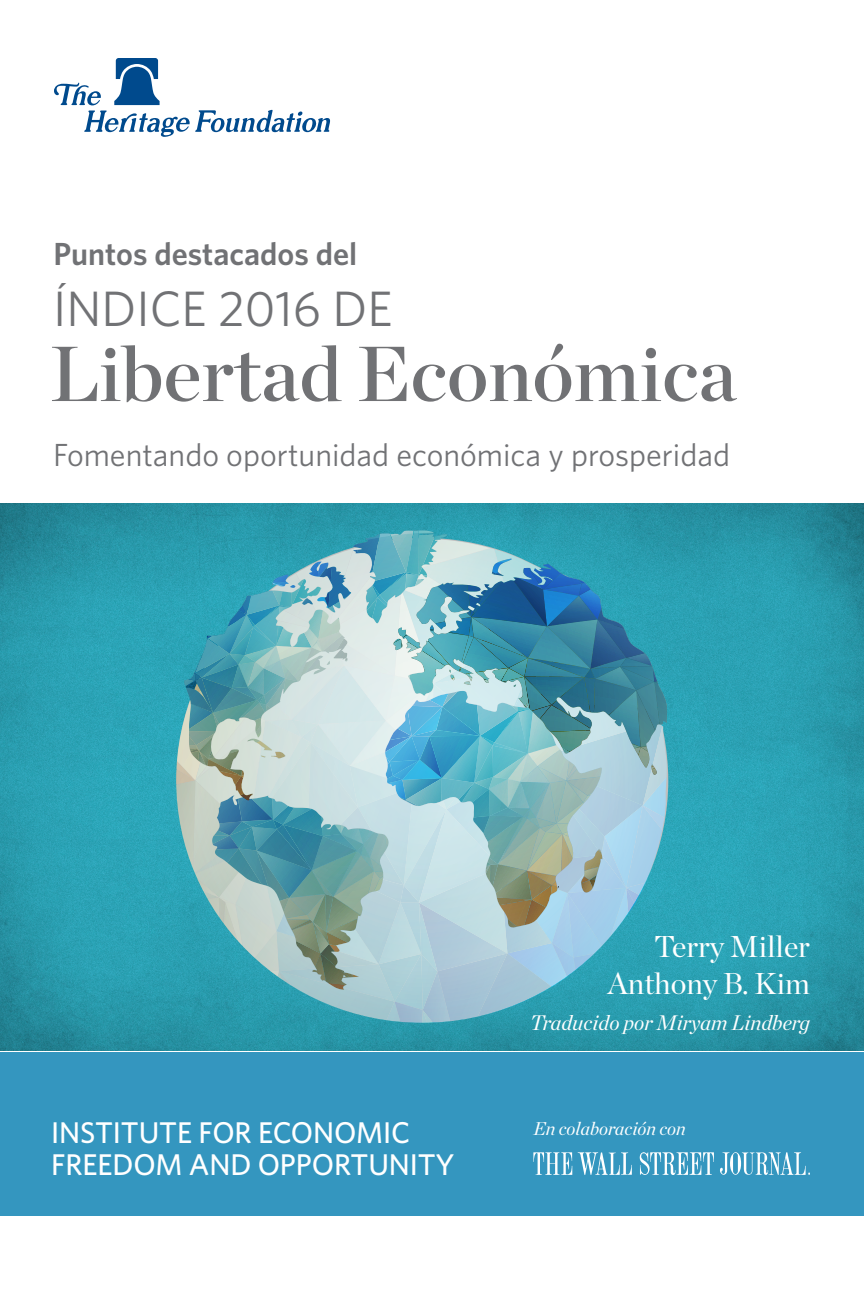
<style>
.page{position:relative;width:864px;height:1296px;background:#fff}
.page>*{position:absolute;margin:0;border:0;box-sizing:border-box;transform-origin:0 0}
.t1{font:77.8px "Chronicle Display Semi";color:#717275}
.t2{font:49.8px "Whitney";color:#717275}
.t3{font:32px "Whitney";color:#717275}
.t4{font:600 32px "Whitney";color:#717275}
.t5{font:30.2px "Chronicle Display";color:#fff}
.t6{font:500 30px/32px "Whitney";letter-spacing:-.005em;color:#fff}
.t7{font:italic 21px "Chronicle Display";color:#fff}
.t8{font:italic 18.4px "Chronicle Display";color:#fff}
</style>
<div class="page">
<div style="left:0;top:1052px;width:864px;height:164px;background:#3496bf"></div>
<img style="left:0;top:504px;width:864px;height:546px">
<img style="left:176px;top:530px;width:491px;height:493px">
<svg style="left:578px;top:1152px;width:54px;height:23px"></svg>
<svg style="left:639px;top:1152px;width:75px;height:23px"></svg>
<svg style="left:720px;top:1152px;width:90px;height:23px"></svg>
<svg style="left:533px;top:1152px;width:39px;height:23px"></svg>
<svg style="left:54px;top:58px;width:276px;height:79px"></svg>
<p class="t4" style="left:54px;top:232px;width:305px">Puntos destacados del</p>
<p class="t2" style="left:53px;top:275px;width:341px">ÍNDICE 2016 DE</p>
<p class="t1" style="left:50px;top:313px;width:688px">Libertad Económica</p>
<p class="t3" style="left:53px;top:433px;width:678px">Fomentando oportunidad económica y prosperidad</p>
<p class="t6" style="left:51px;top:1116px;width:405px">INSTITUTE FOR ECONOMIC<br>FREEDOM AND OPPORTUNITY</p>
<p class="t5" style="left:654px;top:923px;width:157px">Terry Miller</p>
<p class="t5" style="left:608px;top:960px;width:204px">Anthony B. Kim</p>
<p class="t7" style="left:530px;top:1007px;width:281px">Traducido por Miryam Lindberg</p>
<p class="t8" style="left:533px;top:1114px;width:154px">En colaboración con</p>
</div>
